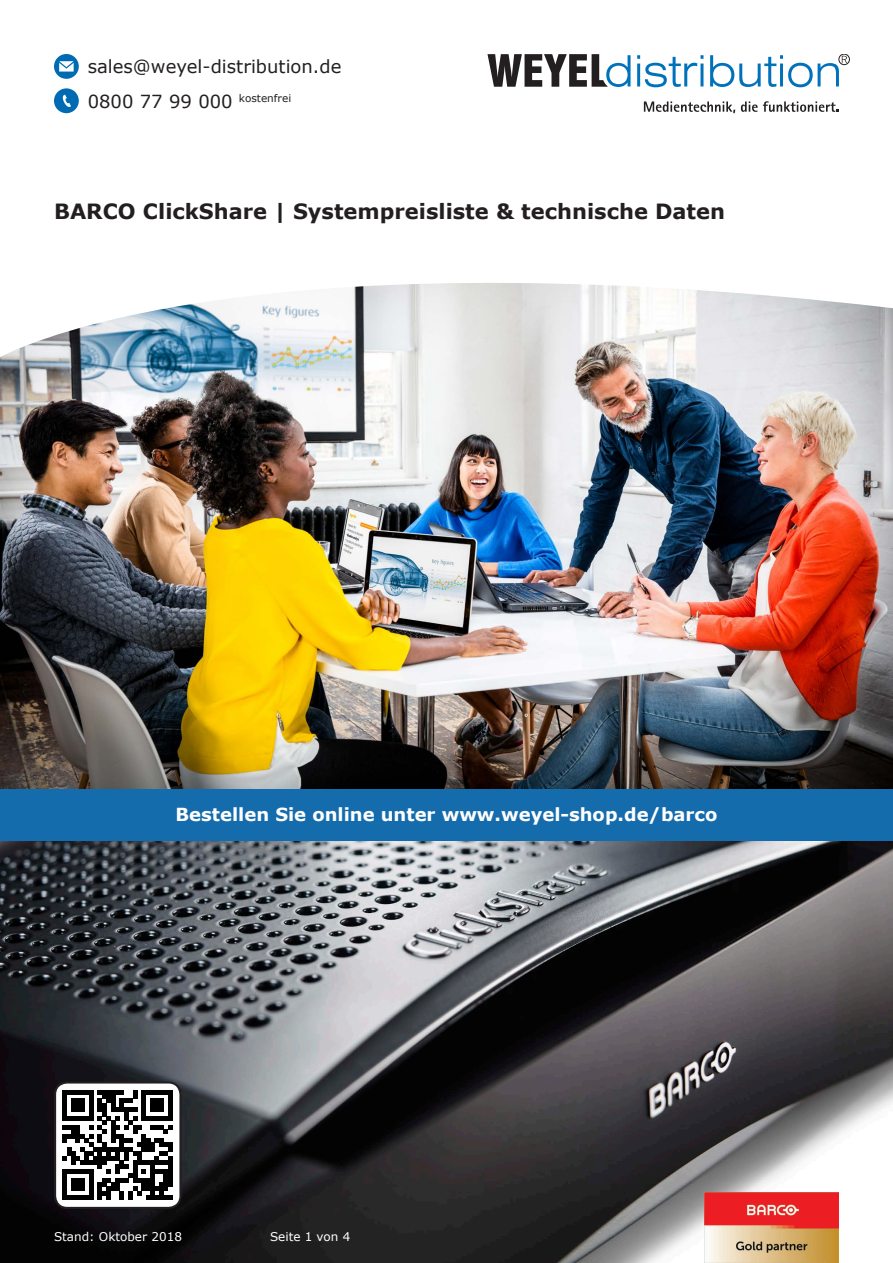
<style>
.page{position:relative;width:893px;height:1263px;background:#fff}
.page>*{position:absolute;margin:0;border:0;box-sizing:border-box;transform-origin:0 0}
.t1{font:700 21px "Verdana";color:#231f20}
.t2{font:18px "Verdana";color:#231f20}
.t3{font:700 18px "Verdana";color:#fff}
.t4{font:12px "Verdana";color:#fff}
</style>
<div class="page">
<img style="left:1px;top:840px;width:892px;height:423px">
<svg style="left:637px;top:55px;width:66px;height:32px"></svg>
<svg style="left:644px;top:101px;width:91px;height:12px"></svg>
<svg style="left:741px;top:101px;width:97px;height:11px"></svg>
<svg style="left:710px;top:55px;width:137px;height:32px"></svg>
<div style="left:839px;top:54px;width:10px;height:11px;border:1px solid #231f20;border-radius:50%"></div>
<svg style="left:487px;top:54px;width:143px;height:33px"></svg>
<svg style="left:54px;top:88px;width:25px;height:25px"></svg>
<svg style="left:54px;top:54px;width:25px;height:25px"></svg>
<img style="left:0;top:357px;width:893px;height:432px">
<div style="left:1px;top:789px;width:892px;height:51px;background:#156cad"></div>
<svg style="left:55px;top:1082px;width:125px;height:126px"></svg>
<div style="left:54px;top:1081px;width:128px;height:128px;border:2px solid #231f20;border-radius:12px"></div>
<svg style="left:1px;top:283px;width:892px;height:74px"></svg>
<img style="left:704px;top:1192px;width:135px;height:71px">
<p class="t2" style="left:88px;top:54px;width:255px">sales@weyel-distribution.de</p>
<p class="t2" style="left:88px;top:89px;width:205px">0800 77 99 000 <sup>kostenfrei</sup></p>
<p class="t1" style="left:54px;top:197px;width:673px">BARCO ClickShare | Systempreisliste &amp; technische Daten</p>
<p class="t3" style="left:176px;top:802px;width:543px">Bestellen Sie online unter www.weyel-shop.de/barco</p>
<p class="t4" style="left:54px;top:1228px;width:129px">Stand: Oktober 2018</p>
<p class="t4" style="left:270px;top:1228px;width:82px">Seite 1 von 4</p>
</div>
